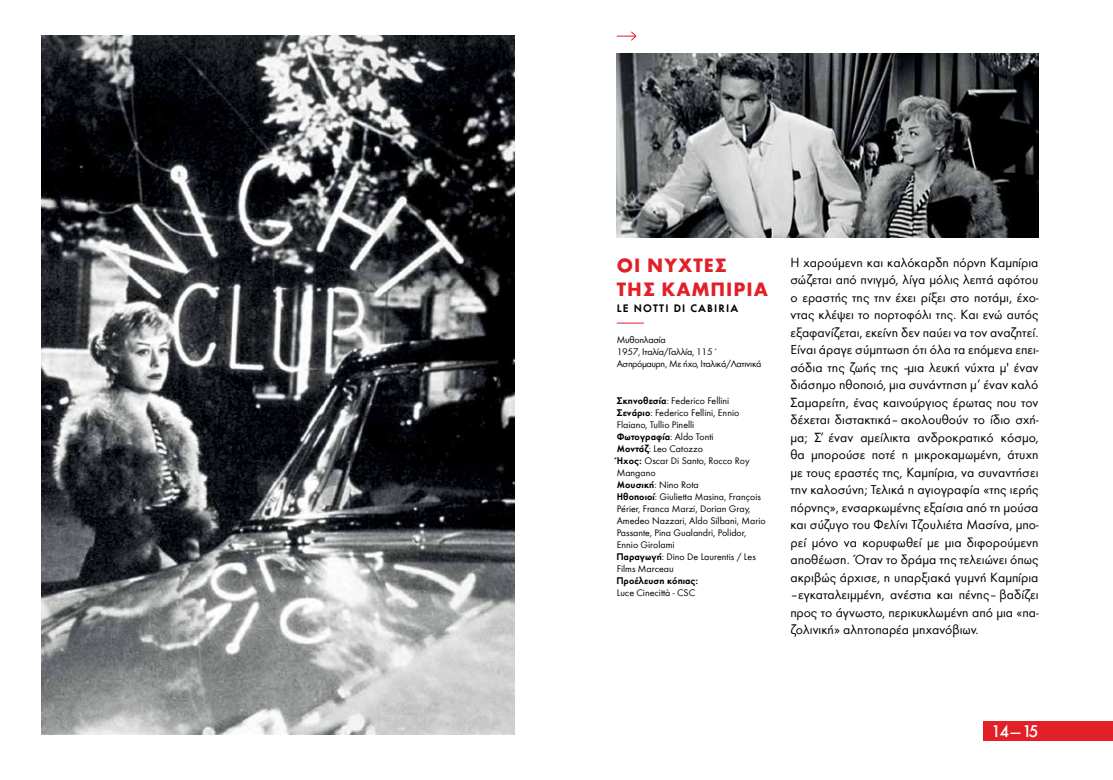
<style>
.page{position:relative;width:1113px;height:780px;background:#fff}
.page>*{position:absolute;margin:0;border:0;box-sizing:border-box;transform-origin:0 0}
.t1{font:700 20px/23.8px "Futura Greek";letter-spacing:.04em;color:#e31f27}
.t2{font:500 17.5px "Futura Greek";color:#fff}
.t3{font:13.75px/17.5px "Futura Greek";color:#000;text-align:justify}
.t4{font:600 11.25px "Futura Greek";letter-spacing:.1em;color:#000}
.t5{font:10px/12px "Futura Greek";color:#000}
.t6{font:10px/12px "Futura Greek";letter-spacing:-.03em;color:#000}
.t7{font:600 10px "Futura Greek";color:#000}
.s1{font-weight:600}
</style>
<div class="page">
<svg style="left:617px;top:31px;width:20px;height:10px"></svg>
<img style="left:617px;top:53px;width:421px;height:184px">
<svg style="left:617px;top:323px;width:27px;height:1px"></svg>
<img style="left:42px;top:35px;width:472px;height:699px">
<div style="left:983px;top:721px;width:130px;height:20px;background:#e31f27"></div>
<h1 class="t1" style="left:617px;top:253px;width:153px">Οι νύχτες της Καμπίρια</h1>
<p class="t4" style="left:617px;top:302px;width:123px">LE NOTTI DI CABIRIA</p>
<p class="t6" style="left:617px;top:334px;width:146px">Μυθοπλασία<br>1957, Ιταλία/Γαλλία, 115΄<br>Ασπρόμαυρη, Με ήχο, Ιταλικά/Λατινικά</p>
<p class="t5" style="left:617px;top:395px;width:150px"><span class="s1">ΣΚΗΝΟΘΕΣΊΑ</span>: Federico Fellini<br><span class="s1">ΣΕΝΆΡΙΟ</span>: Federico Fellini, Ennio<br>Flaiano, Tullio Pinelli<br><span class="s1">ΦΩΤΟΓΡΑΦΊΑ</span>: Aldo Tonti<br><span class="s1">ΜΟΝΤΆΖ</span>: Leo Catozzo<br><span class="s1">ΉΧΟΣ:</span> Oscar Di Santo, Rocco Roy<br>Mangano<br><span class="s1">ΜΟΥΣΙΚΉ</span>: Nino Rota<br><span class="s1">ΗΘΟΠΟΙΟΊ</span>: Giulietta Masina, François<br>Périer, Franca Marzi, Dorian Gray,<br>Amedeo Nazzari, Aldo Silbani, Mario<br>Passante, Pina Gualandri, Polidor,<br>Ennio Girolami<br><span class="s1">ΠΑΡΑΓΩΓΉ</span>: Dino De Laurentis / Les<br>Films Marceau</p>
<p class="t7" style="left:617px;top:574px;width:83px">ΠΡΟΈΛΕΥΣΗ ΚΌΠΙΑΣ:</p>
<p class="t5" style="left:617px;top:587px;width:80px">Luce Cinecittà - CSC</p>
<p class="t3" style="left:790px;top:254px;width:250px">Η χαρούμενη και καλόκαρδη πόρνη Καμπίρια σώζεται από πνιγμό, λίγα μόλις λεπτά αφότου ο εραστής της την έχει ρίξει στο ποτάμι, έχο&shy;ντας κλέψει το πορτοφόλι της. Και ενώ αυτός εξαφανίζεται, εκείνη δεν παύει να τον αναζητεί.<br>Είναι άραγε σύμπτωση ότι όλα τα επόμενα επει&shy;σόδια της ζωής της –μια λευκή νύχτα μ' έναν διάσημο ηθοποιό, μια συνάντηση μ’ έναν καλό Σαμαρείτη, ένας καινούργιος έρωτας που τον δέχεται διστακτικά– ακολουθούν το ίδιο σχή&shy;μα; Σ’ έναν αμείλικτα ανδροκρατικό κόσμο, θα μπορούσε ποτέ η μικροκαμωμένη, άτυχη με τους εραστές της, Καμπίρια, να συναντήσει την καλοσύνη; Τελικά η αγιογραφία «της ιερής πόρνης», ενσαρκωμένης εξαίσια από τη μούσα και σύζυγο του Φελίνι Τζουλιέτα Μασίνα, μπο&shy;ρεί μόνο να κορυφωθεί με μια διφορούμενη αποθέωση. Όταν το δράμα της τελειώνει όπως ακριβώς άρχισε, η υπαρξιακά γυμνή Καμπίρια</p>
<p class="t3" style="left:790px;top:586px;width:250px">– εγκαταλειμμένη, ανέστια και πένης– βαδίζει προς το άγνωστο, περικυκλωμένη από μια «πα&shy;ζολινική» αλητοπαρέα μηχανόβιων.</p>
<p class="t2" style="left:991px;top:720px;width:49px">14—15</p>
<p class="t2" style="left:1005px;top:720px;width:34px">6—7</p>
</div>
